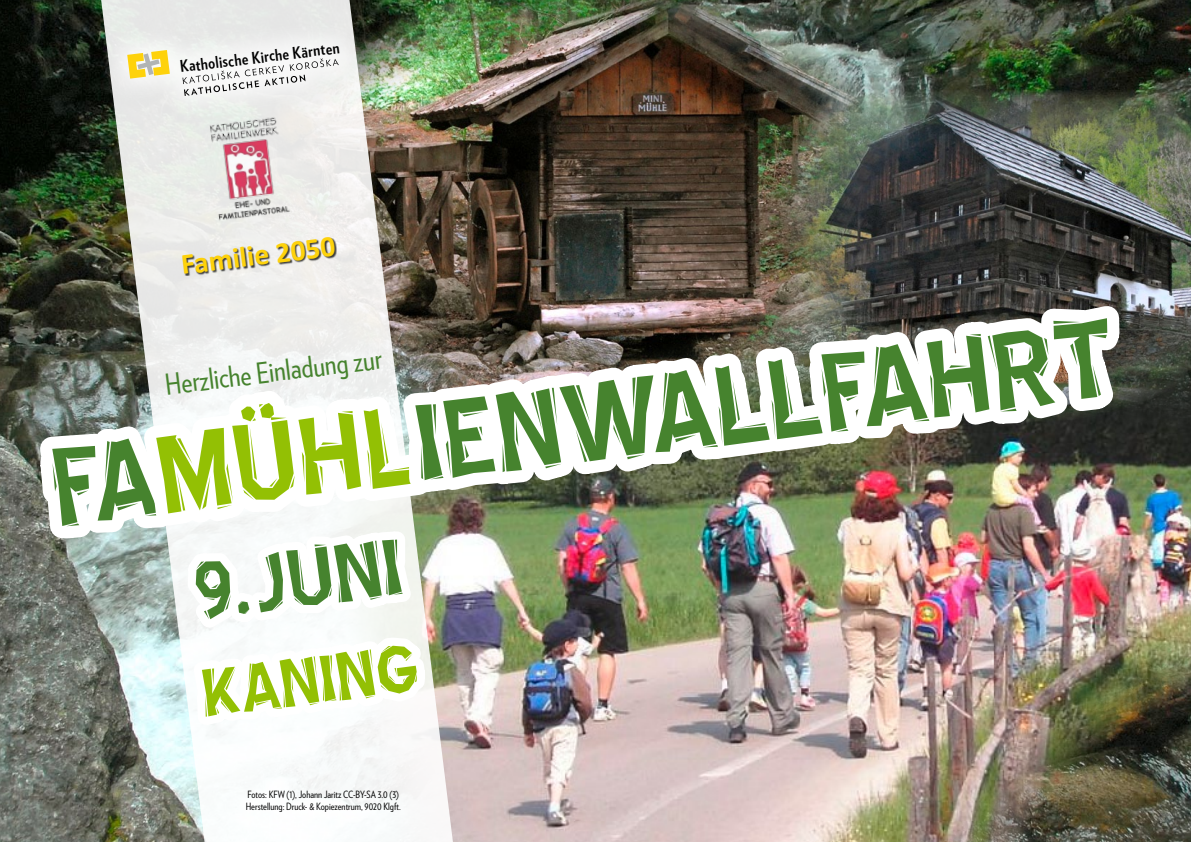
<style>
.page{position:relative;width:1191px;height:842px;background:#fff}
.page>*{position:absolute;margin:0;border:0;box-sizing:border-box;transform-origin:0 0}
.t1{font:134px "Blue Highway Linocut";color:#46832e}
.t2{font:98.4px "Blue Highway Linocut";color:#46832e}
.t3{font:81.4px "Blue Highway Linocut";color:#93c004}
.t4{font:700 29.6px "Calibri";color:#fed20b}
.t5{font:29px "Verlag Condensed";color:#46832e}
.t6{font:700 16.2px "Verlag Condensed";color:#000}
.t7{font:10px/12px "Verlag Condensed";color:#000}
.s1{color:#93c004}
</style>
<div class="page">
<svg style="left:0;top:0;width:15px;height:327px;background:#151b11"></svg>
<img style="left:15px;top:0;width:69px;height:327px">
<img style="left:84px;top:0;width:78px;height:270px">
<img style="left:0;top:327px;width:717px;height:515px">
<img style="left:517px;top:0;width:162px;height:519px">
<img style="left:538px;top:0;width:336px;height:461px">
<img style="left:717px;top:435px;width:474px;height:407px">
<img style="left:679px;top:137px;width:475px;height:549px">
<img style="left:874px;top:0;width:317px;height:435px">
<svg style="left:20px;top:578px;width:71px;height:258px;background:#6d7169"></svg>
<img style="left:428px;top:0;width:77px;height:507px">
<svg style="left:428px;top:178px;width:28px;height:664px;background:#746659"></svg>
<img style="left:162px;top:0;width:266px;height:283px">
<svg style="left:362px;top:164px;width:53px;height:119px;background:#82796e"></svg>
<svg style="left:22px;top:270px;width:76px;height:465px;background:#7b8078"></svg>
<svg style="left:98px;top:94px;width:264px;height:748px"></svg>
<svg style="left:317px;top:283px;width:133px;height:559px"></svg>
<svg style="left:194px;top:507px;width:353px;height:320px"></svg>
<div style="left:182px;top:237px;width:155px;height:39px;background:#000;opacity:.75"></div>
<h3 class="t6" style="left:179px;top:55px;width:162px;rotate:-7deg">Katholische Kirche Kärnten</h3>
<h3 class="t4" style="left:179px;top:246px;width:157px;rotate:-7deg">Familie 2050</h3>
<h1 class="t1" style="left:43px;top:425px;width:1073px;rotate:-7deg">Fa<span class="s1">mühl</span>ienwallfahrt</h1>
<h3 class="t5" style="left:163px;top:364px;width:220px;rotate:-7deg">Herzliche Einladung zur</h3>
<h2 class="t2" style="left:188px;top:545px;width:211px;rotate:-7deg">9.Juni</h2>
<h3 class="t3" style="left:197px;top:656px;width:220px;rotate:-7deg">Kaning</h3>
<p class="t7" style="left:246px;top:788px;width:156px">Fotos: KFW (1), Johann Jaritz CC-BY-SA 3.0 (3)<br>Herstellung: Druck- &amp; Kopiezentrum, 9020 Klgft.</p>
</div>
